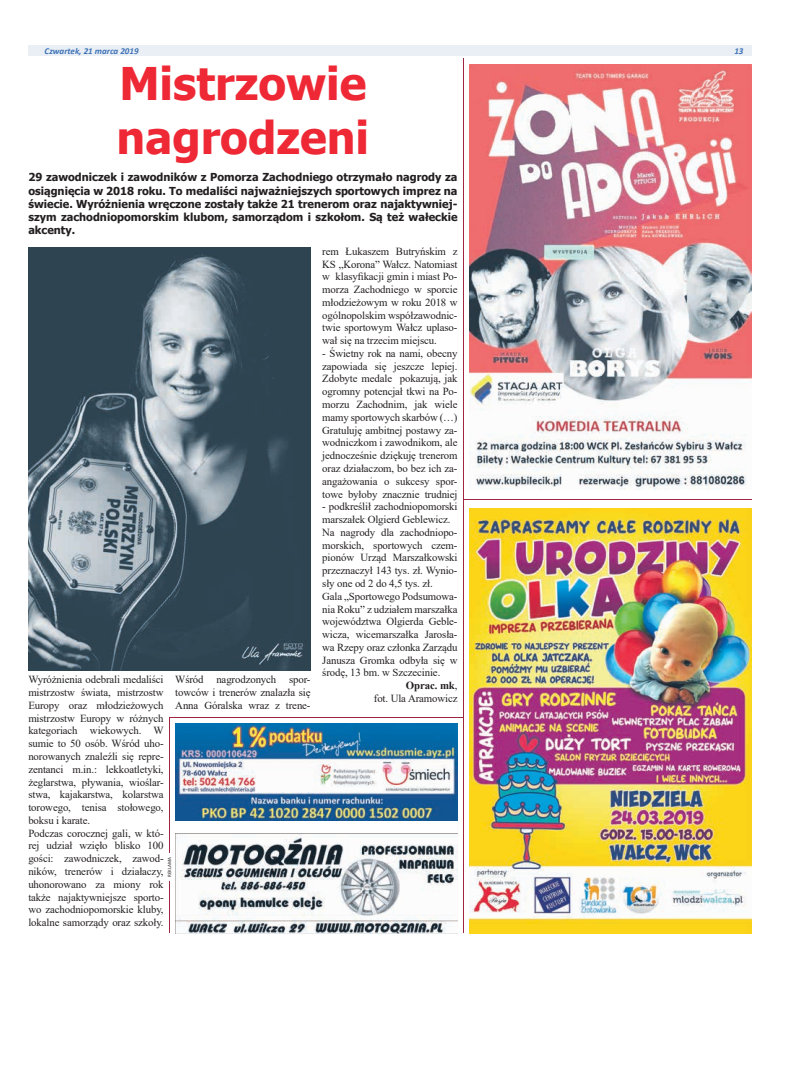
<style>
.page{position:relative;width:794px;height:1092px;background:#fff}
.page>*{position:absolute;margin:0;border:0;box-sizing:border-box;transform-origin:0 0}
.t1{font:700 45px/54px "Tahoma";color:#ee2835}
.t2{font:700 11px/13.2px "Tahoma";color:#231f20;text-align:justify}
.t3{font:10.8px/12.8px "Times New Roman";letter-spacing:-.01em;color:#231f20;text-align:justify}
.t4{font:700 10.8px "Times New Roman";letter-spacing:-.01em;color:#231f20}
.t5{font:italic 700 9px "Calibri";color:#3d72b6}
.t6{font:5px "Calibri";color:#231f20}
.s1{font-weight:400}
</style>
<div class="page">
<div style="left:28px;top:45px;width:723px;height:11px;background:#eaeff5"></div>
<hr style="left:463px;top:59px;width:1px;height:874px;background:#a02540">
<hr style="left:463px;top:499px;width:288px;height:1px;background:#a02540">
<img style="left:469px;top:64px;width:282px;height:425px">
<img style="left:469px;top:508px;width:282px;height:425px">
<img style="left:175px;top:723px;width:282px;height:98px">
<img style="left:28px;top:247px;width:282px;height:423px">
<img style="left:175px;top:833px;width:282px;height:100px">
<hr style="left:169px;top:717px;width:294px;height:1px;background:#a02540">
<hr style="left:169px;top:717px;width:1px;height:216px;background:#a02540">
<div style="left:167px;top:853px;width:5px;height:27px;background:#fff"></div>
<p class="t5" style="left:45px;top:44px;width:95px">Czwartek, 21 marca 2019</p>
<p class="t5" style="left:734px;top:44px;width:11px">13</p>
<h1 class="t1" style="left:117px;top:59px;width:254px">Mistrzowie nagrodzeni</h1>
<p class="t2" style="left:28px;top:171px;width:431px">29 zawodniczek i zawodników z Pomorza Zachodniego otrzymało nagrody za osiągnięcia w 2018 roku. To medaliści najważniejszych sportowych imprez na świecie. Wyróżnienia wręczone zostały także 21 trenerom oraz najaktywniej&shy;szym zachodniopomorskim klubom, samorządom i szkołom. Są też wałeckie akcenty.</p>
<p class="t3" style="left:28px;top:673px;width:137px;text-align:left">Wyróżnienia odebrali medaliści mistrzostw świata, mistrzostw<br>Europy oraz młodzieżowych mistrzostw Europy w różnych kategoriach wiekowych. W sumie to 50 osób. Wśród uho&shy;norowanych znaleźli się repre&shy;zentanci m.in.: lekkoatletyki, żeglarstwa, pływania, wioślar&shy;stwa, kajakarstwa, kolarstwa torowego, tenisa stołowego, boksu i karate.<br>Podczas corocznej gali, w któ&shy;rej udział wzięło blisko 100 gości: zawodniczek, zawod&shy;ników, trenerów i działaczy, uhonorowano za miony rok także najaktywniejsze sporto&shy;wo zachodniopomorskie kluby, lokalne samorządy oraz szkoły.</p>
<p class="t3" style="left:175px;top:673px;width:137px">Wśród nagrodzonych spor&shy;towców i trenerów znalazła się Anna Góralska wraz z trene-</p>
<p class="t6" style="left:166px;top:876px;width:21px;rotate:-90deg">REKLAMA</p>
<p class="t3" style="left:322px;top:244px;width:137px">rem Łukaszem Butryńskim z KS „Korona” Wałcz. Natomiast w klasyfikacji gmin i miast Po&shy;morza Zachodniego w sporcie młodzieżowym w roku 2018 w ogólnopolskim współzawodnic&shy;twie sportowym Wałcz uplaso&shy;wał się na trzecim miejscu.</p>
<p class="t3" style="left:322px;top:346px;width:137px">- Świetny rok na nami, obecny zapowiada się jeszcze lepiej.<br>Zdobyte medale pokazują, jak ogromny potencjał tkwi na Po&shy;morzu Zachodnim, jak wiele mamy sportowych skarbów (…)<br>Gratuluję ambitnej postawy za&shy;wodniczkom i zawodnikom, ale jednocześnie dziękuję trenerom oraz działaczom, bo bez ich za&shy;angażowania o sukcesy spor&shy;towe byłoby znacznie trudniej</p>
<p class="t3" style="left:322px;top:500px;width:137px">- podkreślił zachodniopomorski</p>
<p class="t3" style="left:322px;top:512px;width:130px">marszałek Olgierd Geblewicz.</p>
<p class="t3" style="left:322px;top:525px;width:137px">Na nagrody dla zachodniopo-</p>
<p class="t3" style="left:322px;top:538px;width:137px">morskich, sportowych czem-</p>
<p class="t3" style="left:322px;top:551px;width:137px">pionów Urząd Marszałkowski</p>
<p class="t3" style="left:322px;top:563px;width:137px">przeznaczył 143 tys. zł. Wynio-</p>
<p class="t3" style="left:322px;top:576px;width:112px">sły one od 2 do 4,5 tys. zł.</p>
<p class="t3" style="left:322px;top:589px;width:137px">Gala „Sportowego Podsumowa-</p>
<p class="t3" style="left:322px;top:602px;width:137px">nia Roku” z udziałem marszałka</p>
<p class="t3" style="left:322px;top:615px;width:137px">województwa Olgierda Geble-</p>
<p class="t3" style="left:322px;top:627px;width:137px">wicza, wicemarszałka Jarosła-</p>
<p class="t3" style="left:322px;top:640px;width:137px">wa Rzepy oraz członka Zarządu</p>
<p class="t3" style="left:322px;top:653px;width:137px">Janusza Gromka odbyła się w</p>
<p class="t3" style="left:322px;top:666px;width:120px">środę, 13 bm. w Szczecinie.</p>
<p class="t4" style="left:406px;top:677px;width:53px">Oprac. mk<span class="s1">,</span></p>
<p class="t3" style="left:374px;top:691px;width:85px">fot. Ula Aramowicz</p>
</div>
